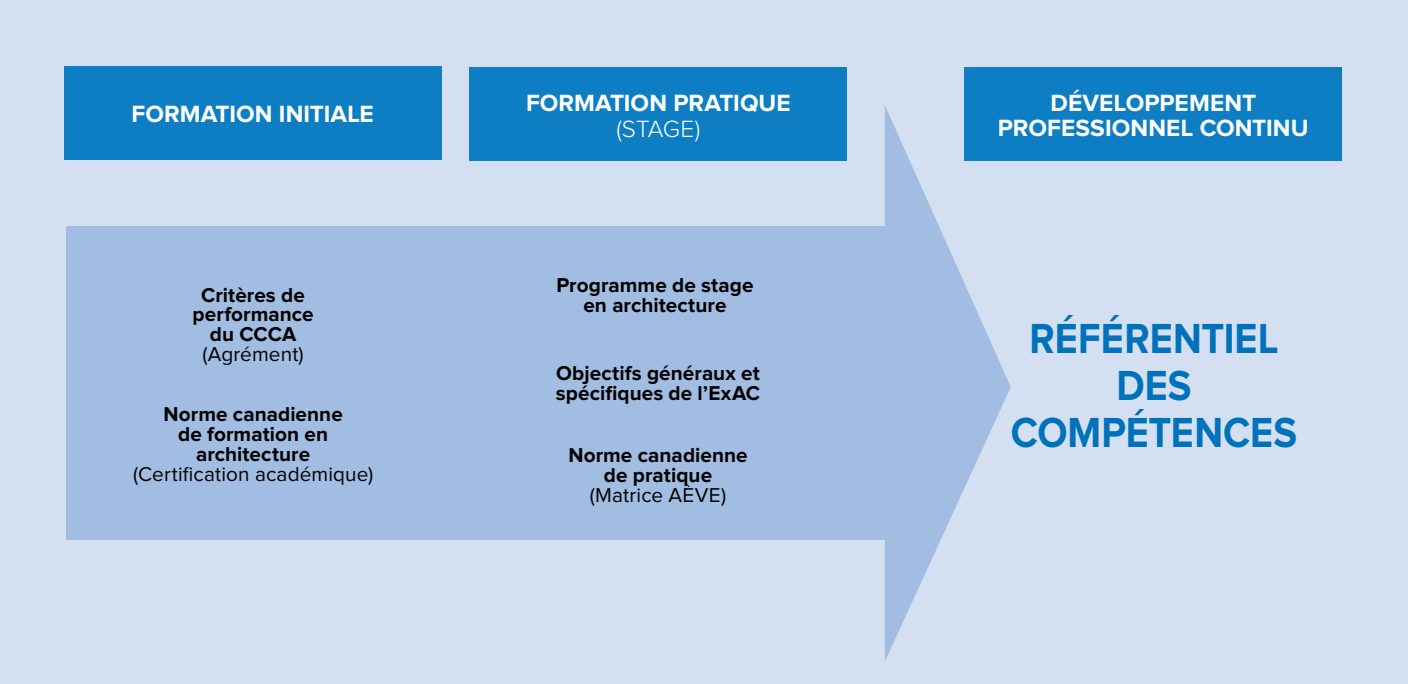
<style>
.page{position:relative;width:1408px;height:684px;background:#d4e0f1}
.page>*{position:absolute;margin:0;border:0;box-sizing:border-box;transform-origin:0 0}
.t1{font:700 43.6px/46.8px "Proxima Nova";color:#0072bc;text-align:center;scale:.91 1}
.t2{font:700 24.4px/25.8px "Proxima Nova";letter-spacing:.005em;color:#fff;text-align:center}
.t3{font:300 24.4px "Proxima Nova";letter-spacing:-.015em;color:#fff}
.t4{font:700 20.8px/19.8px "Proxima Nova";letter-spacing:.005em;color:#000;text-align:center}
.t5{font:20.8px "Proxima Nova";letter-spacing:.005em;color:#000}
</style>
<div class="page">
<div style="left:965px;top:67px;width:377px;height:94px;background:#0d7ec3"></div>
<div style="left:470px;top:67px;width:377px;height:94px;background:#0d7ec3"></div>
<div style="left:64px;top:66px;width:377px;height:94px;background:#0d7ec3"></div>
<div style="left:66px;top:226px;width:856px;height:314px;background:#a2bde2"></div>
<svg style="left:885px;top:105px;width:126px;height:556px;fill:#a2bde2"></svg>
<p class="t2" style="left:132px;top:103px;width:244px">FORMATION INITIALE</p>
<p class="t4" style="left:193px;top:286px;width:122px">Critères de performance du CCCA</p>
<p class="t5" style="left:202px;top:345px;width:103px">(Agrément)</p>
<p class="t4" style="left:164px;top:405px;width:181px">Norme canadienne de formation en architecture</p>
<p class="t5" style="left:133px;top:464px;width:242px">(Certification académique)</p>
<p class="t2" style="left:526px;top:91px;width:266px">FORMATION PRATIQUE</p>
<p class="t3" style="left:617px;top:117px;width:85px">(STAGE)</p>
<p class="t4" style="left:556px;top:277px;width:199px">Programme de stage en architecture</p>
<p class="t4" style="left:556px;top:364px;width:206px;text-align:left">Objectifs généraux et spécifiques de l’ExAC</p>
<p class="t4" style="left:568px;top:446px;width:181px">Norme canadienne de pratique</p>
<p class="t5" style="left:590px;top:485px;width:138px">(Matrice AÈVE)</p>
<p class="t2" style="left:998px;top:91px;width:312px">DÉVELOPPEMENT<br>PROFESSIONNEL CONTINU</p>
<h1 class="t1" style="left:1011px;top:317px;width:316px">RÉFÉRENTIEL<br>DES<br>COMPÉTENCES</h1>
</div>
